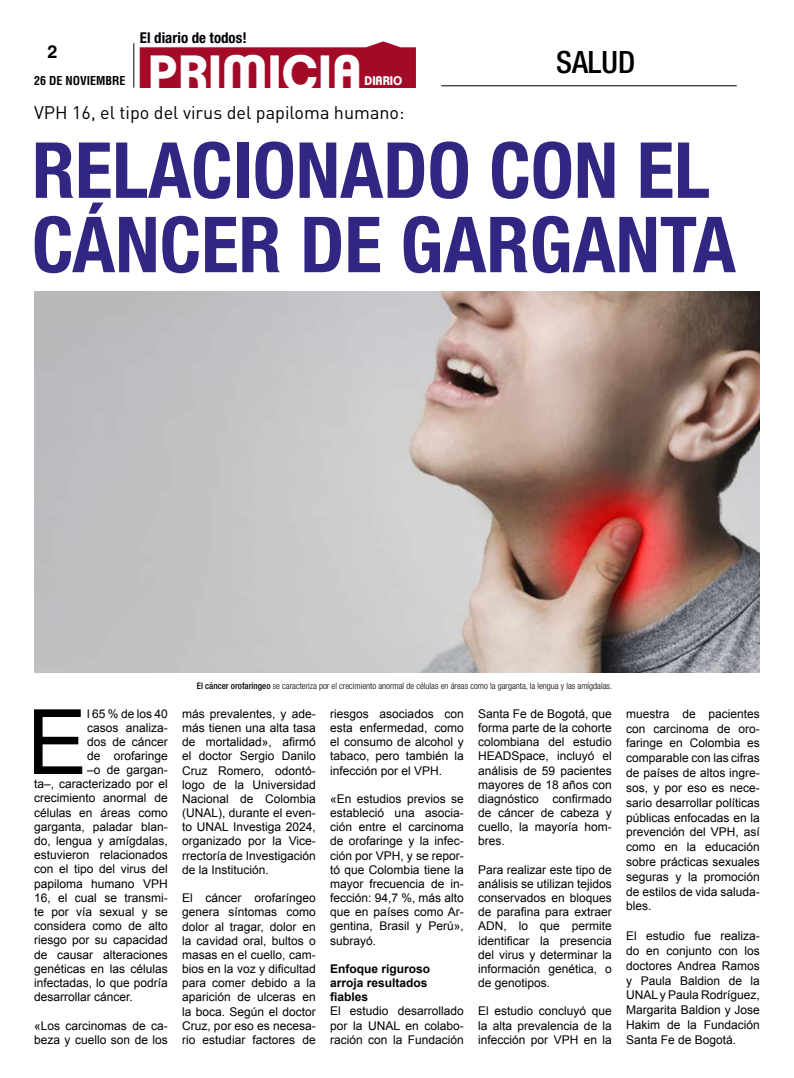
<style>
.page{position:relative;width:794px;height:1078px;background:#fff}
.page>*{position:absolute;margin:0;border:0;box-sizing:border-box;transform-origin:0 0}
.t1{font:90.2px "Arial";color:#000}
.t2{font:700 condensed 77.4px/74.3px "Helvetica Neue LT Std";color:#312783}
.t3{font:700 49.4px "Clemente P Dam";color:#fff}
.t4{font:500 condensed 30.7px "Helvetica Neue LT Std";color:#000}
.t5{font:18px "DINOT";color:#000}
.t6{font:700 18px "Helvetica LT Std";color:#000}
.t7{font:700 condensed 14.9px "Helvetica Neue LT Std";color:#000}
.t8{font:700 12.2px "Clemente P Dam";color:#fff;scale:.96 1}
.t9{font:12px/14.2px "Arial";color:#000;text-align:justify}
.t10{font:700 12px/14.2px "Arial";color:#000}
.t11{font:700 condensed 12px "Helvetica LT Std";color:#000}
.t12{font:300 11.4px "Clemente P Dae";color:#fff}
.t13{font:300 condensed 9px "Helvetica Neue LT Std";color:#000}
.s1{color:#fff}
.s2{font-weight:500}
</style>
<div class="page">
<hr style="left:133px;top:43px;width:1px;height:45px;background:#000">
<hr style="left:441px;top:85px;width:295px;height:1px;background:#000">
<svg style="left:140px;top:42px;width:276px;height:46px;background:#ac243e"></svg>
<img style="left:34px;top:291px;width:725px;height:381px">
<h3 class="t6" style="left:48px;top:41px;width:12px">2</h3>
<p class="t11" style="left:34px;top:73px;width:93px">26 DE NOVIEMBRE</p>
<p class="t7" style="left:140px;top:29px;width:113px">El diario de todos!<span class="s1">!</span></p>
<p class="t12" style="left:158px;top:82px;width:32px;rotate:-90deg">DIARIO</p>
<h3 class="t3" style="left:148px;top:43px;width:215px">PRIMICIA</h3>
<p class="t8" style="left:364px;top:73px;width:41px">DIARIO</p>
<h3 class="t4" style="left:556px;top:44px;width:81px">SALUD</h3>
<h3 class="t5" style="left:34px;top:101px;width:372px">VPH 16, el tipo del virus del papiloma humano:</h3>
<h2 class="t2" style="left:32px;top:132px;width:705px">RELACIONADO CON EL<br>CÁNCER DE GARGANTA</h2>
<h1 class="t1" style="left:27px;top:683px;width:62px">E</h1>
<p class="t9" style="left:87px;top:706px;width:82px">l 65 % de los 40</p>
<p class="t9" style="left:87px;top:720px;width:82px">casos analiza-</p>
<p class="t9" style="left:87px;top:734px;width:82px">dos de cáncer</p>
<p class="t9" style="left:87px;top:748px;width:82px">de orofaringe</p>
<p class="t9" style="left:87px;top:762px;width:82px">–o de gargan-</p>
<p class="t9" style="left:34px;top:776px;width:135px">ta–, caracterizado por el</p>
<p class="t9" style="left:34px;top:791px;width:135px">crecimiento anormal de</p>
<p class="t9" style="left:34px;top:805px;width:135px">células en áreas como</p>
<p class="t9" style="left:34px;top:819px;width:135px">garganta, paladar blan-</p>
<p class="t9" style="left:34px;top:833px;width:135px">do, lengua y amígdalas,</p>
<p class="t9" style="left:34px;top:847px;width:135px">estuvieron relacionados</p>
<p class="t9" style="left:34px;top:862px;width:135px">con el tipo del virus del</p>
<p class="t9" style="left:34px;top:876px;width:135px">papiloma humano VPH</p>
<p class="t9" style="left:34px;top:890px;width:135px">16, el cual se transmi-</p>
<p class="t9" style="left:34px;top:904px;width:135px">te por vía sexual y se</p>
<p class="t9" style="left:34px;top:918px;width:135px">considera como de alto</p>
<p class="t9" style="left:34px;top:933px;width:135px">riesgo por su capacidad</p>
<p class="t9" style="left:34px;top:947px;width:135px">de causar alteraciones</p>
<p class="t9" style="left:34px;top:961px;width:135px">genéticas en las células</p>
<p class="t9" style="left:34px;top:975px;width:135px">infectadas, lo que podría</p>
<p class="t9" style="left:34px;top:989px;width:100px">desarrollar cáncer.</p>
<p class="t9" style="left:34px;top:1018px;width:135px">«Los carcinomas de ca&shy;beza y cuello son de los</p>
<p class="t13" style="left:197px;top:681px;width:417px"><span class="s2">El cáncer orofaríngeo</span> se caracteriza por el crecimiento anormal de células en áreas como la garganta, la lengua y las amígdalas.</p>
<p class="t9" style="left:182px;top:706px;width:135px">más prevalentes, y ade&shy;más tienen una alta tasa de mortalidad», afirmó el doctor Sergio Danilo Cruz Romero, odontó&shy;logo de la Universidad Nacional de Colombia (UNAL), durante el even&shy;to UNAL Investiga 2024, organizado por la Vice&shy;rrectoría de Investigación de la Institución.</p>
<p class="t9" style="left:182px;top:890px;width:135px">El cáncer orofaríngeo genera síntomas como dolor al tragar, dolor en la cavidad oral, bultos o masas en el cuello, cam&shy;bios en la voz y dificultad para comer debido a la aparición de ulceras en la boca. Según el doctor Cruz, por eso es necesa&shy;rio estudiar factores de</p>
<p class="t9" style="left:330px;top:706px;width:135px">riesgos asociados con esta enfermedad, como el consumo de alcohol y tabaco, pero también la infección por el VPH.</p>
<p class="t9" style="left:330px;top:791px;width:135px">«En estudios previos se estableció una asocia&shy;ción entre el carcinoma de orofaringe y la infec&shy;ción por VPH, y se repor&shy;tó que Colombia tiene la mayor frecuencia de in&shy;fección: 94,7 %, más alto que en países como Ar&shy;gentina, Brasil y Perú», subrayó.</p>
<p class="t10" style="left:330px;top:961px;width:102px">Enfoque riguroso arroja resultados fiables</p>
<p class="t9" style="left:330px;top:1004px;width:135px">El estudio desarrollado por la UNAL en colabo&shy;ración con la Fundación</p>
<p class="t9" style="left:478px;top:706px;width:135px">Santa Fe de Bogotá, que forma parte de la cohorte colombiana del estudio HEADSpace, incluyó el análisis de 59 pacientes mayores de 18 años con diagnóstico confirmado de cáncer de cabeza y cuello, la mayoría hom&shy;bres.</p>
<p class="t9" style="left:478px;top:862px;width:135px">Para realizar este tipo de análisis se utilizan tejidos conservados en bloques de parafina para extraer ADN, lo que permite identificar la presencia del virus y determinar la información genética, o de genotipos.</p>
<p class="t9" style="left:478px;top:1003px;width:135px">El estudio concluyó que la alta prevalencia de la infección por VPH en la</p>
<p class="t9" style="left:626px;top:706px;width:135px;line-height:14.8px">muestra de pacientes con carcinoma de oro&shy;faringe en Colombia es comparable con las cifras de países de altos ingre&shy;sos, y por eso es nece&shy;sario desarrollar políticas públicas enfocadas en la prevención del VPH, así como en la educación sobre prácticas sexuales seguras y la promoción de estilos de vida saluda&shy;bles.</p>
<p class="t9" style="left:626px;top:928px;width:135px;line-height:14.8px">El estudio fue realiza&shy;do en conjunto con los doctores Andrea Ramos y Paula Baldion de la UNAL y Paula Rodríguez, Margarita Baldion y Jose Hakim de la Fundación Santa Fe de Bogotá.</p>
</div>
